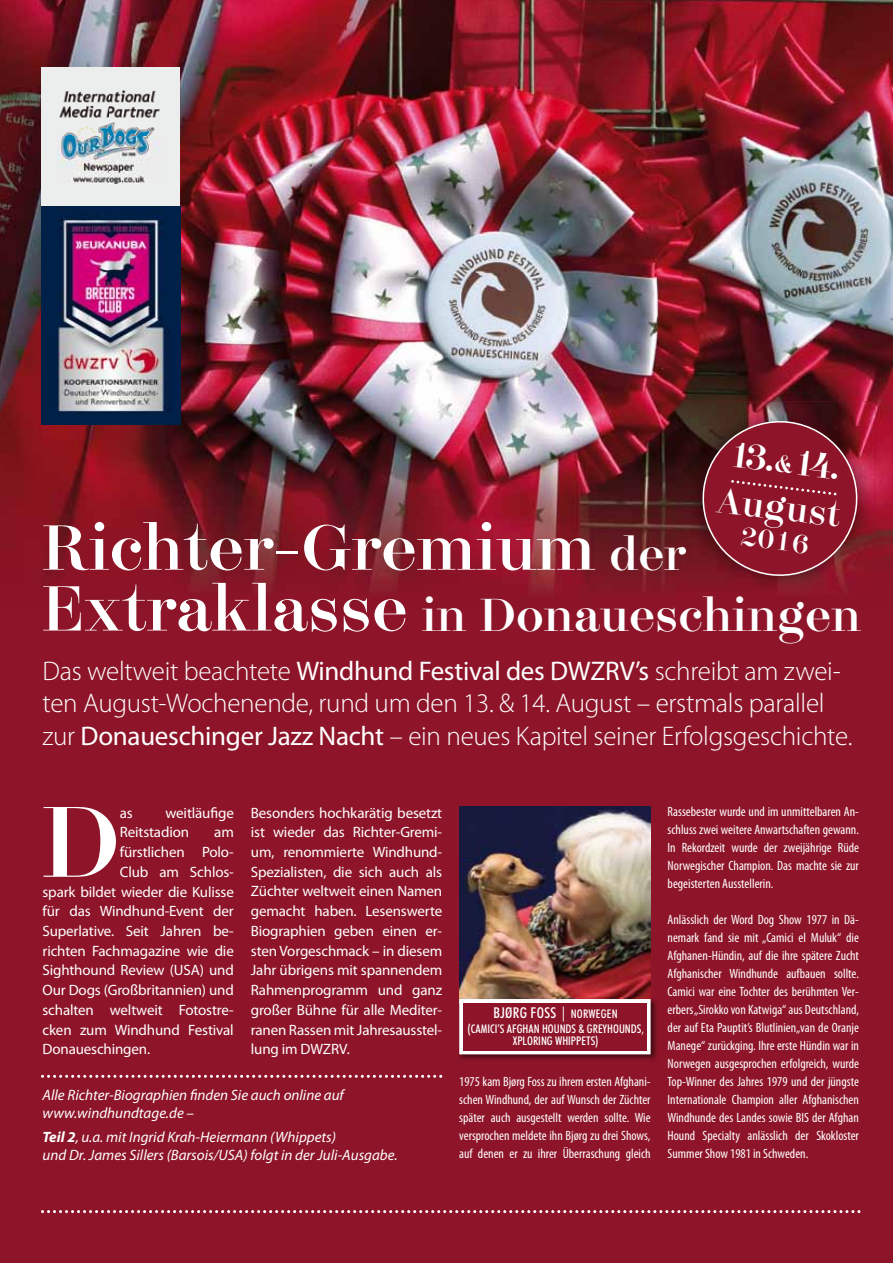
<style>
.page{position:relative;width:893px;height:1263px;background:#8d1429}
.page>*{position:absolute;margin:0;border:0;box-sizing:border-box;transform-origin:0 0}
.t1{font:98.85px "Viola BQ";color:#fff}
.t2{font:62.55px "Viola BQ";letter-spacing:-.01em;color:#fff}
.t3{font:45.6px "Viola BQ";letter-spacing:-.01em;color:#fff}
.t4{font:34.95px/47px "Viola BQ";color:#fff}
.t5{font:300 27px/32.4px "Myriad Pro";letter-spacing:-.01em;color:#fff}
.t6{font:25.95px "Viola BQ";color:#fff}
.t7{font:15px/19.8px "Myriad Pro";letter-spacing:-.01em;color:#fff}
.t8{font:italic 15px/18px "Myriad Pro";color:#fff}
.t9{font:500 15px "Futura BT Cond";letter-spacing:.02em;color:#fff}
.t10{font:condensed 13.5px/18px "Myriad Pro";color:#fff;text-align:justify}
.t11{font:500 12px/12px "Futura BT Cond";color:#fff;text-align:center}
.s1{font-size:24.45px}
.s2{font-size:45.6px}
.s3{font-size:62.55px}
.s4{font-weight:400}
.s5{font-weight:700}
.s6{font-size:12px}
</style>
<div class="page">
<img style="left:0;top:0;width:893px;height:101px">
<img style="left:0;top:101px;width:51px;height:482px">
<img style="left:158px;top:101px;width:525px;height:491px">
<img style="left:682px;top:101px;width:211px;height:306px">
<img style="left:51px;top:424px;width:107px;height:154px">
<img style="left:875px;top:406px;width:18px;height:155px">
<img style="left:595px;top:535px;width:88px;height:35px">
<svg style="left:41px;top:1210px;width:819px;height:3px"></svg>
<svg style="left:41px;top:1075px;width:401px;height:3px"></svg>
<img style="left:459px;top:806px;width:192px;height:191px">
<img style="left:459px;top:997px;width:198px;height:63px">
<svg style="left:459px;top:999px;width:192px;height:55px;background:#f0e3e5"></svg>
<div style="left:463px;top:1003px;width:184px;height:47px;background:#8d1429"></div>
<img style="left:683px;top:401px;width:192px;height:190px">
<img style="left:683px;top:535px;width:3px;height:35px">
<svg style="left:698px;top:416px;width:164px;height:164px"></svg>
<img style="left:41px;top:206px;width:139px;height:218px">
<div style="left:41px;top:67px;width:139px;height:139px;background:#eceded"></div>
<img style="left:58px;top:90px;width:103px;height:93px">
<h3 class="t4" style="left:725px;top:430px;width:126px;rotate:7deg">13. <span class="s1">&amp;</span>14.<br>August</h3>
<h3 class="t6" style="left:742px;top:521px;width:71px;rotate:7deg">2016</h3>
<h2 class="t2" style="left:43px;top:511px;width:645px">Richter-Gremium <span class="s2">der</span></h2>
<h3 class="t3" style="left:43px;top:588px;width:820px"><span class="s3">Extraklasse</span> in Donaueschingen</h3>
<h3 class="t5" style="left:43px;top:655px;width:811px">Das weltweit beachtete <span class="s4">Windhund Festival des DWZRV’s</span> schreibt am zwei&shy;ten August-Wochenende, rund um den 13. &amp; 14. August – erstmals parallel zur <span class="s4">Donaueschinger Jazz Nacht</span> – ein neues Kapitel seiner Erfolgsgeschichte.</h3>
<p class="t7" style="left:120px;top:803px;width:116px;text-indent:46px">weitläufige<br>Reitstadion</p>
<p class="t7" style="left:251px;top:803px;width:193px;text-align:justify">Besonders hochkarätig besetzt ist wieder das Richter-Gremi&shy;um, renommierte Windhund-Spezialisten, die sich auch als Züchter weltweit einen Namen gemacht haben. Lesenswerte Biographien geben einen er&shy;sten Vorgeschmack – in diesem Jahr übrigens mit spannendem Rahmenprogramm und ganz großer Bühne für alle Mediter&shy;ranen Rassen mit Jahresausstel&shy;lung im DWZRV.</p>
<p class="t8" style="left:43px;top:1086px;width:303px">Alle Richter-Biographien finden Sie auch online auf www.windhundtage.de –</p>
<p class="t8" style="left:43px;top:1128px;width:357px"><span class="s5">Teil 2</span>, u.a. mit Ingrid Krah-Heiermann (Whippets)<br>und Dr. James Sillers (Barsois/USA) folgt in der Juli-Ausgabe.</p>
<h1 class="t1" style="left:43px;top:784px;width:80px">D</h1>
<p class="t7" style="left:120px;top:803px;width:15px">as</p>
<p class="t7" style="left:214px;top:823px;width:21px">am</p>
<p class="t7" style="left:120px;top:842px;width:116px">fürstlichen Polo-</p>
<p class="t7" style="left:120px;top:862px;width:116px">Club am Schlos-</p>
<p class="t7" style="left:43px;top:882px;width:193px">spark bildet wieder die Kulisse</p>
<p class="t7" style="left:43px;top:901px;width:193px">für das Windhund-Event der</p>
<p class="t7" style="left:43px;top:921px;width:193px">Superlative. Seit Jahren be-</p>
<p class="t7" style="left:43px;top:941px;width:193px">richten Fachmagazine wie die</p>
<p class="t7" style="left:43px;top:961px;width:193px">Sighthound Review (USA) und</p>
<p class="t7" style="left:43px;top:980px;width:193px">Our Dogs (Großbritannien) und</p>
<p class="t7" style="left:43px;top:1000px;width:193px">schalten weltweit Fotostre-</p>
<p class="t7" style="left:43px;top:1020px;width:193px">cken zum Windhund Festival</p>
<p class="t7" style="left:43px;top:1040px;width:109px">Donaueschingen.</p>
<p class="t9" style="left:494px;top:1004px;width:126px">BJØRG FOSS | <span class="s6">NORWEGEN</span></p>
<p class="t11" style="left:468px;top:1022px;width:178px">(CAMICI’S AFGHAN HOUNDS &amp; GREYHOUNDS,<br>XPLORING WHIPPETS)</p>
<p class="t10" style="left:459px;top:1073px;width:193px">1975 kam Bjørg Foss zu ihrem ersten Afghani&shy;schen Windhund, der auf Wunsch der Züchter später auch ausgestellt werden sollte. Wie versprochen meldete ihn Bjørg zu drei Shows, auf denen er zu ihrer Überraschung gleich</p>
<p class="t10" style="left:668px;top:803px;width:193px">Rassebester wurde und im unmittelbaren An&shy;schluss zwei weitere Anwartschaften gewann.<br>In Rekordzeit wurde der zweijährige Rüde Norwegischer Champion. Das machte sie zur begeisterten Ausstellerin.</p>
<p class="t10" style="left:668px;top:911px;width:193px">Anlässlich der Word Dog Show 1977 in Dä&shy;nemark fand sie mit „Camici el Muluk“ die Afghanen-Hündin, auf die ihre spätere Zucht Afghanischer Windhunde aufbauen sollte.<br>Camici war eine Tochter des berühmten Ver&shy;erbers „Sirokko von Katwiga“ aus Deutschland, der auf Eta Pauptit’s Blutlinien„van de Oranje Manege“ zurückging. Ihre erste Hündin war in Norwegen ausgesprochen erfolgreich, wurde Top-Winner des Jahres 1979 und der jüngste Internationale Champion aller Afghanischen Windhunde des Landes sowie BIS der Afghan Hound Specialty anlässlich der Skokloster Summer Show 1981 in Schweden.</p>
</div>
